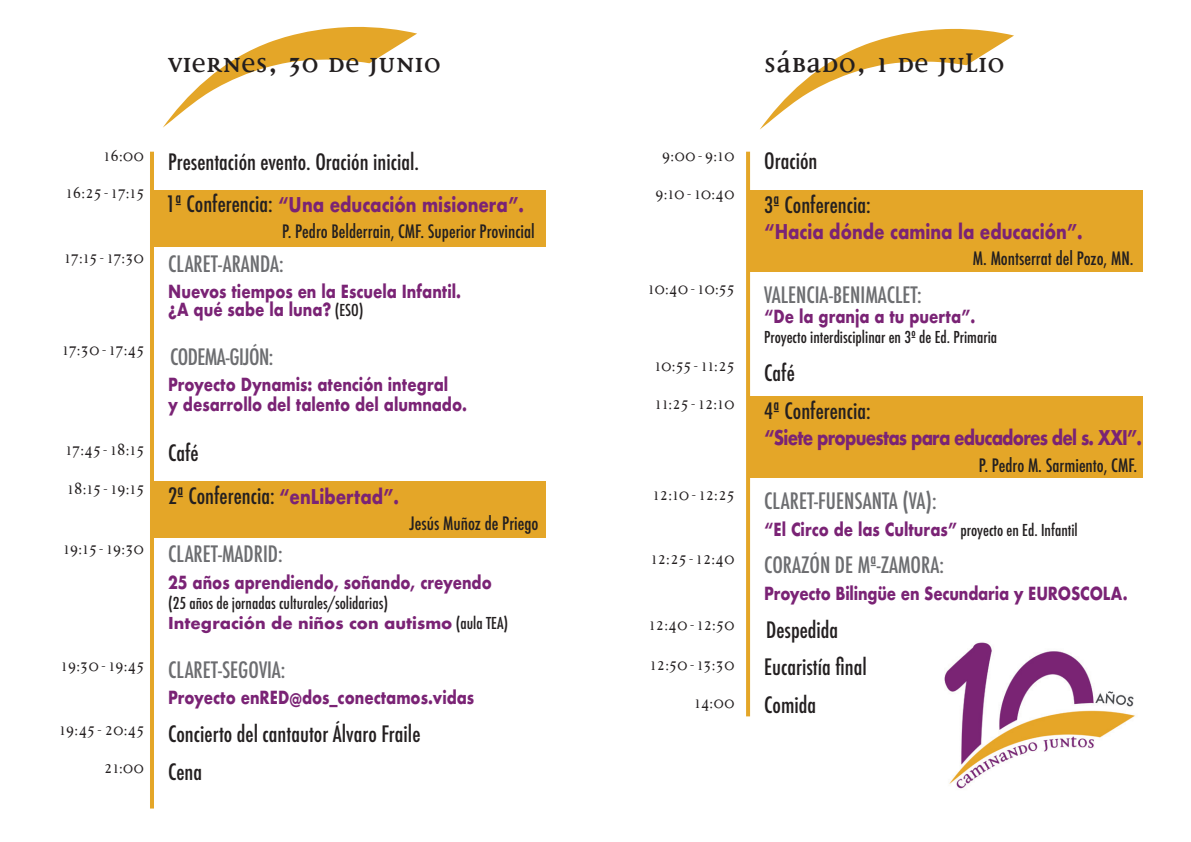
<style>
.page{position:relative;width:1191px;height:842px;background:#fff}
.page>*{position:absolute;margin:0;border:0;box-sizing:border-box;transform-origin:0 0}
.t1{font:700 36px "Disturbance";color:#231f20}
.t2{font:22px "Disturbance";color:#231f20}
.t3{font:500 condensed 22px "Futura";color:#231f20}
.t4{font:500 condensed 22px "Futura";color:#6c6d70}
.t5{font:500 condensed 22px "Futura";letter-spacing:-.025em;color:#6c6d70}
.t6{font:700 19.8px "Futura";color:#7a2375;scale:.82 1}
.t7{font:700 19.8px "Futura";letter-spacing:-.05em;color:#7a2375;scale:.82 1}
.t8{font:500 condensed 18px "Futura";color:#231f20}
.t9{font:700 17.6px "Futura";color:#7a2375;scale:.82 1}
.t10{font:500 condensed 16px "Futura";color:#231f20}
.t11{font:700 16px "Futura";color:#7a2375}
.s1{font-weight:500;font-stretch:condensed;font-size:22px;color:#231f20}
.s2{font-weight:500;font-stretch:condensed;font-size:16px;color:#231f20}
.s3{font-weight:700;font-stretch:normal;font-size:19.8px;color:#7a2375}
.s4{font-weight:500;font-stretch:condensed;color:#231f20}
</style>
<div class="page">
<div style="left:747px;top:397px;width:396px;height:81px;background:#e4a628"></div>
<div style="left:747px;top:190px;width:396px;height:82px;background:#e4a628"></div>
<div style="left:150px;top:481px;width:396px;height:57px;background:#e4a628"></div>
<div style="left:150px;top:190px;width:396px;height:57px;background:#e4a628"></div>
<svg style="left:760px;top:29px;width:254px;height:101px"></svg>
<svg style="left:163px;top:27px;width:254px;height:101px"></svg>
<hr style="left:150px;top:152px;width:4px;height:656px;background:#e4a628">
<svg style="left:746px;top:152px;width:4px;height:564px;fill:#e4a628"></svg>
<img style="left:944px;top:642px;width:191px;height:147px">
<p class="t1" style="left:168px;top:46px;width:274px">VIERNES, 30 DE JUNIO</p>
<p class="t2" style="left:104px;top:145px;width:42px">16:00</p>
<p class="t2" style="left:66px;top:183px;width:80px">16:25-17:15</p>
<p class="t2" style="left:64px;top:248px;width:82px">17:15-17:30</p>
<p class="t2" style="left:62px;top:339px;width:84px">17:30-17:45</p>
<p class="t2" style="left:66px;top:439px;width:80px">17:45-18:15</p>
<p class="t2" style="left:67px;top:478px;width:79px">18:15-19:15</p>
<p class="t2" style="left:63px;top:539px;width:83px">19:15-19:30</p>
<p class="t2" style="left:61px;top:656px;width:85px">19:30-19:45</p>
<p class="t2" style="left:59px;top:720px;width:87px">19:45-20:45</p>
<p class="t2" style="left:104px;top:757px;width:42px">21:00</p>
<p class="t3" style="left:168px;top:147px;width:252px">Presentación evento. Oración inicial.</p>
<p class="t6" style="left:166px;top:190px;width:438px"><span class="s1">1ª Conferencia:</span> “Una educación misionera”.</p>
<p class="t8" style="left:282px;top:220px;width:254px">P. Pedro Belderrain, CMF. Superior Provincial</p>
<p class="t4" style="left:168px;top:249px;width:117px">CLARET-ARANDA:</p>
<p class="t9" style="left:168px;top:279px;width:359px">Nuevos tiempos en la Escuela Infantil.</p>
<p class="t9" style="left:168px;top:297px;width:240px">¿A qué sabe la luna? <span class="s2">(ESO)</span></p>
<p class="t5" style="left:170px;top:343px;width:105px">CODEMA-GIJÓN:</p>
<p class="t9" style="left:168px;top:372px;width:343px">Proyecto Dynamis: atención integral</p>
<p class="t9" style="left:168px;top:392px;width:366px">y desarrollo del talento del alumnado.</p>
<p class="t3" style="left:168px;top:438px;width:32px">Café</p>
<p class="t3" style="left:168px;top:482px;width:232px">2ª Conferencia: <span class="s3">“enLibertad”.</span></p>
<p class="t8" style="left:409px;top:512px;width:130px">Jesús Muñoz de Priego</p>
<p class="t4" style="left:168px;top:540px;width:116px">CLARET-MADRID:</p>
<p class="t9" style="left:168px;top:569px;width:396px">25 años aprendiendo, soñando, creyendo</p>
<p class="t10" style="left:168px;top:593px;width:221px">(25 años de jornadas culturales/solidarias)</p>
<p class="t11" style="left:168px;top:611px;width:342px">Integración de niños con autismo <span class="s4">(aula TEA)</span></p>
<p class="t4" style="left:168px;top:656px;width:119px">CLARET-SEGOVIA:</p>
<p class="t9" style="left:168px;top:685px;width:375px">Proyecto enRED@dos_conectamos.vidas</p>
<p class="t3" style="left:168px;top:720px;width:254px">Concierto del cantautor Álvaro Fraile</p>
<p class="t3" style="left:168px;top:758px;width:36px">Cena</p>
<p class="t1" style="left:764px;top:46px;width:242px">SáBADO, 1 DE JULIO</p>
<p class="t2" style="left:662px;top:146px;width:74px">9:00-9:10</p>
<p class="t2" style="left:655px;top:184px;width:81px">9:10-10:40</p>
<p class="t2" style="left:648px;top:278px;width:88px">10:40-10:55</p>
<p class="t2" style="left:654px;top:356px;width:82px">10:55-11:25</p>
<p class="t2" style="left:655px;top:393px;width:81px">11:25-12:10</p>
<p class="t2" style="left:653px;top:485px;width:83px">12:10-12:25</p>
<p class="t2" style="left:651px;top:548px;width:85px">12:25-12:40</p>
<p class="t2" style="left:649px;top:614px;width:87px">12:40-12:50</p>
<p class="t2" style="left:650px;top:655px;width:86px">12:50-13:30</p>
<p class="t2" style="left:694px;top:693px;width:42px">14:00</p>
<p class="t3" style="left:764px;top:147px;width:55px">Oración</p>
<p class="t3" style="left:764px;top:190px;width:108px">3ª Conferencia:</p>
<p class="t6" style="left:764px;top:217px;width:390px">“Hacia dónde camina la educación”.</p>
<p class="t8" style="left:973px;top:247px;width:162px">M. Montserrat del Pozo, MN.</p>
<p class="t4" style="left:764px;top:281px;width:159px">VALENCIA-BENIMACLET:</p>
<p class="t9" style="left:764px;top:304px;width:259px">“De la granja a tu puerta”.</p>
<p class="t10" style="left:764px;top:327px;width:234px">Proyecto interdisciplinar en 3º de Ed. Primaria</p>
<p class="t3" style="left:764px;top:359px;width:32px">Café</p>
<p class="t3" style="left:764px;top:396px;width:108px">4ª Conferencia:</p>
<p class="t7" style="left:764px;top:423px;width:462px">“Siete propuestas para educadores del s. XXI”.</p>
<p class="t8" style="left:978px;top:453px;width:160px">P. Pedro M. Sarmiento, CMF.</p>
<p class="t4" style="left:764px;top:487px;width:174px">CLARET-FUENSANTA (VA):</p>
<p class="t9" style="left:764px;top:516px;width:384px">“El Circo de las Culturas” <span class="s2">proyecto en Ed. Infantil</span></p>
<p class="t4" style="left:764px;top:551px;width:181px">CORAZÓN DE Mª-ZAMORA:</p>
<p class="t9" style="left:764px;top:580px;width:445px">Proyecto Bilingüe en Secundaria y EUROSCOLA.</p>
<p class="t3" style="left:766px;top:615px;width:74px">Despedida</p>
<p class="t3" style="left:764px;top:653px;width:104px">Eucaristía final</p>
<p class="t3" style="left:764px;top:691px;width:54px">Comida</p>
</div>
